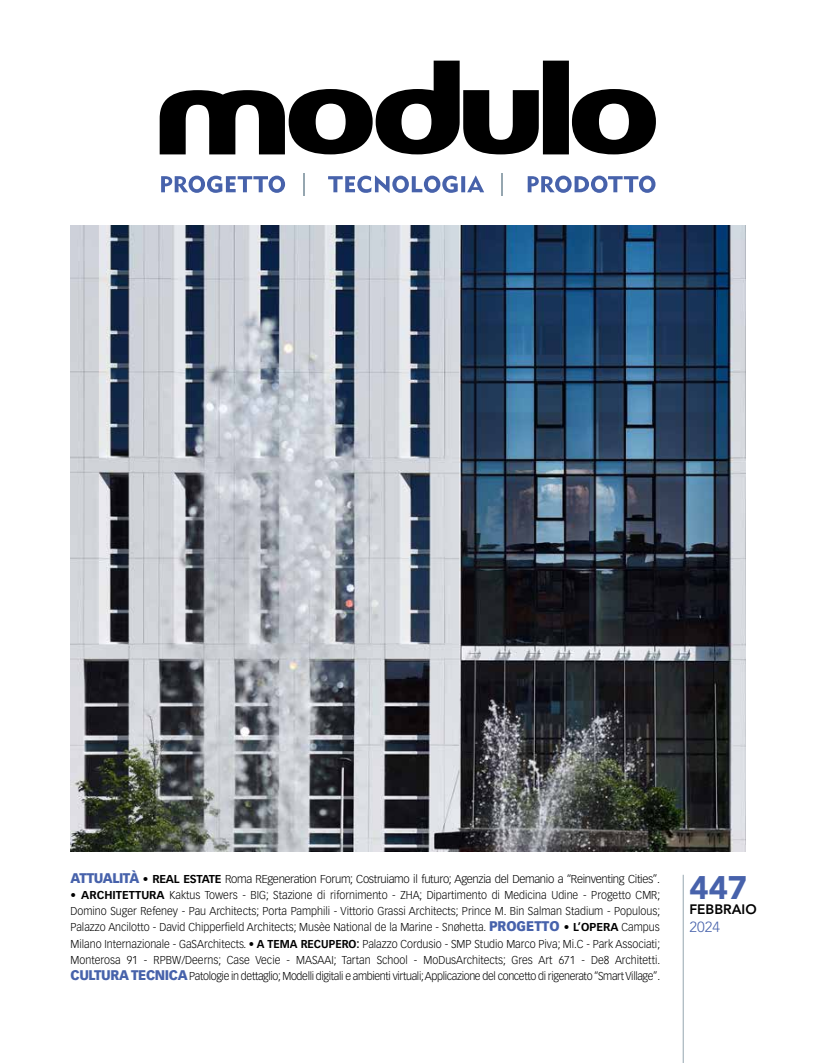
<style>
.page{position:relative;width:815px;height:1063px;background:#fff}
.page>*{position:absolute;margin:0;border:0;box-sizing:border-box;transform-origin:0 0}
.t1{font:900 32.38px "Avenir LT Std";color:#4762ab}
.t2{font:300 14.62px "Avenir LT Std";color:#4762ab}
.t3{font:800 13.62px "Avenir LT Std";color:#000}
.t4{font:300 11.25px/16.2px "Vectora LT Std";letter-spacing:-.03em;color:#000;text-align:justify}
.s1{font-weight:900;font-size:13.75px;color:#4762ab}
.s2{font-weight:700}
</style>
<div class="page">
<img style="left:71px;top:225px;width:674px;height:626px">
<svg style="left:160px;top:61px;width:496px;height:93px"></svg>
<svg style="left:528px;top:176px;width:127px;height:17px"></svg>
<svg style="left:502px;top:173px;width:1px;height:23px"></svg>
<svg style="left:328px;top:176px;width:156px;height:17px"></svg>
<hr style="left:303px;top:173px;width:2px;height:23px;background:#95a6b0">
<svg style="left:161px;top:176px;width:124px;height:17px"></svg>
<hr style="left:683px;top:875px;width:1px;height:188px;background:#95a6b0">
<p class="t4" style="left:71px;top:871px;width:591px"><span class="s1">ATTUALITÀ</span> • <span class="s2">REAL ESTATE</span> Roma REgeneration Forum; Costruiamo il futuro; Agenzia del Demanio a “Reinventing Cities”.</p>
<p class="t4" style="left:71px;top:887px;width:591px">• <span class="s2">ARCHITETTURA</span> Kaktus Towers - BIG; Stazione di rifornimento - ZHA; Dipartimento di Medicina Udine - Progetto CMR; Domino Suger Refeney - Pau Architects; Porta Pamphili - Vittorio Grassi Architects; Prince M. Bin Salman Stadium - Populous; Palazzo Ancilotto - David Chipperfield Architects; Musèe National de la Marine - Snøhetta. <span class="s1">PROGETTO</span> • <span class="s2">L’OPERA</span> Campus Milano Internazionale - GaSArchitects. • <span class="s2">A TEMA RECUPERO:</span> Palazzo Cordusio - SMP Studio Marco Piva; Mi.C - Park Associati; Monterosa 91 - RPBW/Deerns; Case Vecie - MASAAI; Tartan School - MoDusArchitects; Gres Art 671 - De8 Architetti.<br><span class="s1">CULTURA TECNICA</span> Patologie in dettaglio; Modelli digitali e ambienti virtuali; Applicazione del concetto di rigenerato “Smart Village”.</p>
<h1 class="t1" style="left:689px;top:868px;width:59px">447</h1>
<p class="t3" style="left:689px;top:901px;width:69px">FEBBRAIO</p>
<p class="t2" style="left:689px;top:918px;width:32px">2024</p>
</div>
